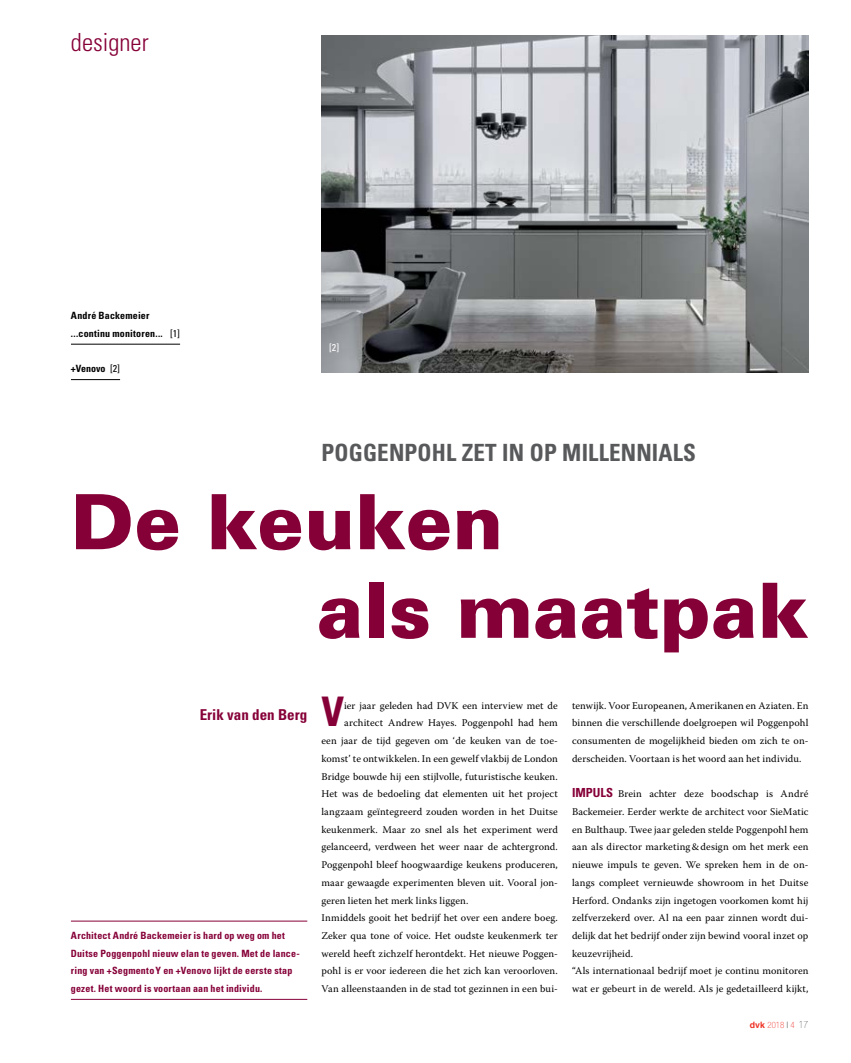
<style>
.page{position:relative;width:851px;height:1063px;background:#fff}
.page>*{position:absolute;margin:0;border:0;box-sizing:border-box;transform-origin:0 0}
.t1{font:900 76.25px/88.6px "Univers";color:#860038}
.t2{font:700 condensed 40.75px "Univers";color:#860038}
.t3{font:300 condensed 25px "Univers";color:#860038}
.t4{font:700 condensed 23.75px "Univers";letter-spacing:.01em;color:#58595b}
.t5{font:700 condensed 15px "Univers";color:#860038}
.t6{font:10.25px/17.8px "Warnock Pro";letter-spacing:.005em;color:#000;text-align:justify}
.t7{font:700 condensed 10px/17.8px "Univers";letter-spacing:.015em;color:#860038}
.t8{font:700 condensed 10px/17.8px "Univers";letter-spacing:.015em;color:#000}
.t9{font:condensed 10px "Univers";color:#fff}
.t10{font:100 condensed 8.75px "Helvetica Neue";color:#ee3124}
.s1{font-weight:400}
.s2{font-family:"Univers";font-weight:700;font-stretch:condensed;font-size:12.5px;color:#860038}
.s3{font-family:"Helvetica";font-weight:700;font-stretch:normal}
.s4{color:#000}
.s5{font-weight:900;font-size:10px;color:#000}
</style>
<div class="page">
<img style="left:321px;top:35px;width:487px;height:337px">
<hr style="left:71px;top:921px;width:236px;height:1px;background:#860038">
<hr style="left:71px;top:999px;width:236px;height:1px;background:#860038">
<hr style="left:71px;top:344px;width:109px;height:1px;background:#000">
<hr style="left:71px;top:379px;width:49px;height:1px;background:#000">
<h3 class="t3" style="left:71px;top:28px;width:79px">designer</h3>
<p class="t8" style="left:71px;top:306px;width:111px">André Backemeier ...continu monitoren... <span class="s1">[1]</span></p>
<p class="t8" style="left:71px;top:359px;width:51px">+Venovo <span class="s1">[2]</span></p>
<p class="t9" style="left:329px;top:342px;width:11px">[2]</p>
<h3 class="t4" style="left:321px;top:438px;width:376px">POGGENPOHL ZET IN OP MILLENNIALS</h3>
<h1 class="t1" style="left:317px;top:476px;width:493px;text-indent:-246px">De keuken<br>als maatpak</h1>
<h3 class="t5" style="left:200px;top:706px;width:109px">Erik van den Berg</h3>
<p class="t7" style="left:71px;top:926px;width:230px">Architect André Backemeier is hard op weg om het Duitse Poggenpohl nieuw elan te geven. Met de lance&shy;ring van +SegmentoY en +Venovo lijkt de eerste stap gezet. Het woord is voortaan aan het individu.</p>
<h2 class="t2" style="left:321px;top:687px;width:24px">V</h2>
<p class="t6" style="left:344px;top:696px;width:215px">ier jaar geleden had DVK een interview met de</p>
<p class="t6" style="left:344px;top:714px;width:215px">architect Andrew Hayes. Poggenpohl had hem</p>
<p class="t6" style="left:321px;top:732px;width:238px">een jaar de tijd gegeven om ‘de keuken van de toe-</p>
<p class="t6" style="left:321px;top:749px;width:238px">komst’ te ontwikkelen. In een gewelf vlakbij de London</p>
<p class="t6" style="left:321px;top:767px;width:238px">Bridge bouwde hij een stijlvolle, futuristische keuken.</p>
<p class="t6" style="left:321px;top:785px;width:238px">Het was de bedoeling dat elementen uit het project</p>
<p class="t6" style="left:321px;top:803px;width:238px">langzaam geïntegreerd zouden worden in het Duitse</p>
<p class="t6" style="left:321px;top:820px;width:238px">keukenmerk. Maar zo snel als het experiment werd</p>
<p class="t6" style="left:321px;top:838px;width:238px">gelanceerd, verdween het weer naar de achtergrond.</p>
<p class="t6" style="left:321px;top:856px;width:238px">Poggenpohl bleef hoogwaardige keukens produceren,</p>
<p class="t6" style="left:321px;top:873px;width:238px">maar gewaagde experimenten bleven uit. Vooral jon-</p>
<p class="t6" style="left:321px;top:891px;width:148px">geren lieten het merk links liggen.</p>
<p class="t6" style="left:321px;top:909px;width:238px">Inmiddels gooit het bedrijf het over een andere boeg.</p>
<p class="t6" style="left:321px;top:927px;width:238px">Zeker qua tone of voice. Het oudste keukenmerk ter</p>
<p class="t6" style="left:321px;top:944px;width:238px">wereld heeft zichzelf herontdekt. Het nieuwe Poggen-</p>
<p class="t6" style="left:321px;top:962px;width:238px">pohl is er voor iedereen die het zich kan veroorloven.</p>
<p class="t6" style="left:321px;top:980px;width:238px">Van alleenstaanden in de stad tot gezinnen in een bui-</p>
<p class="t6" style="left:572px;top:696px;width:238px">tenwijk. Voor Europeanen, Amerikanen en Aziaten. En binnen die verschillende doelgroepen wil Poggenpohl consumenten de mogelijkheid bieden om zich te on&shy;derscheiden. Voortaan is het woord aan het individu.</p>
<p class="t6" style="left:572px;top:785px;width:238px;text-align:left"><span class="s2">IMPULS</span> Brein achter deze boodschap is André Backemeier. Eerder werkte de architect voor SieMatic en Bulthaup. Twee jaar geleden stelde Poggenpohl hem aan als director marketing&amp;design om het merk een nieuwe impuls te geven. We spreken hem in de on&shy;langs compleet vernieuwde showroom in het Duitse Herford. Ondanks zijn ingetogen voorkomen komt hij zelfverzekerd over. Al na een paar zinnen wordt dui&shy;delijk dat het bedrijf onder zijn bewind vooral inzet op keuzevrijheid.<br>“Als internationaal bedrijf moet je continu monitoren wat er gebeurt in de wereld. Als je gedetailleerd kijkt,</p>
<p class="t10" style="left:749px;top:1020px;width:60px"><span class="s3">dvk</span> 2018 <span class="s4">|</span> 4 <span class="s5">17</span></p>
</div>
